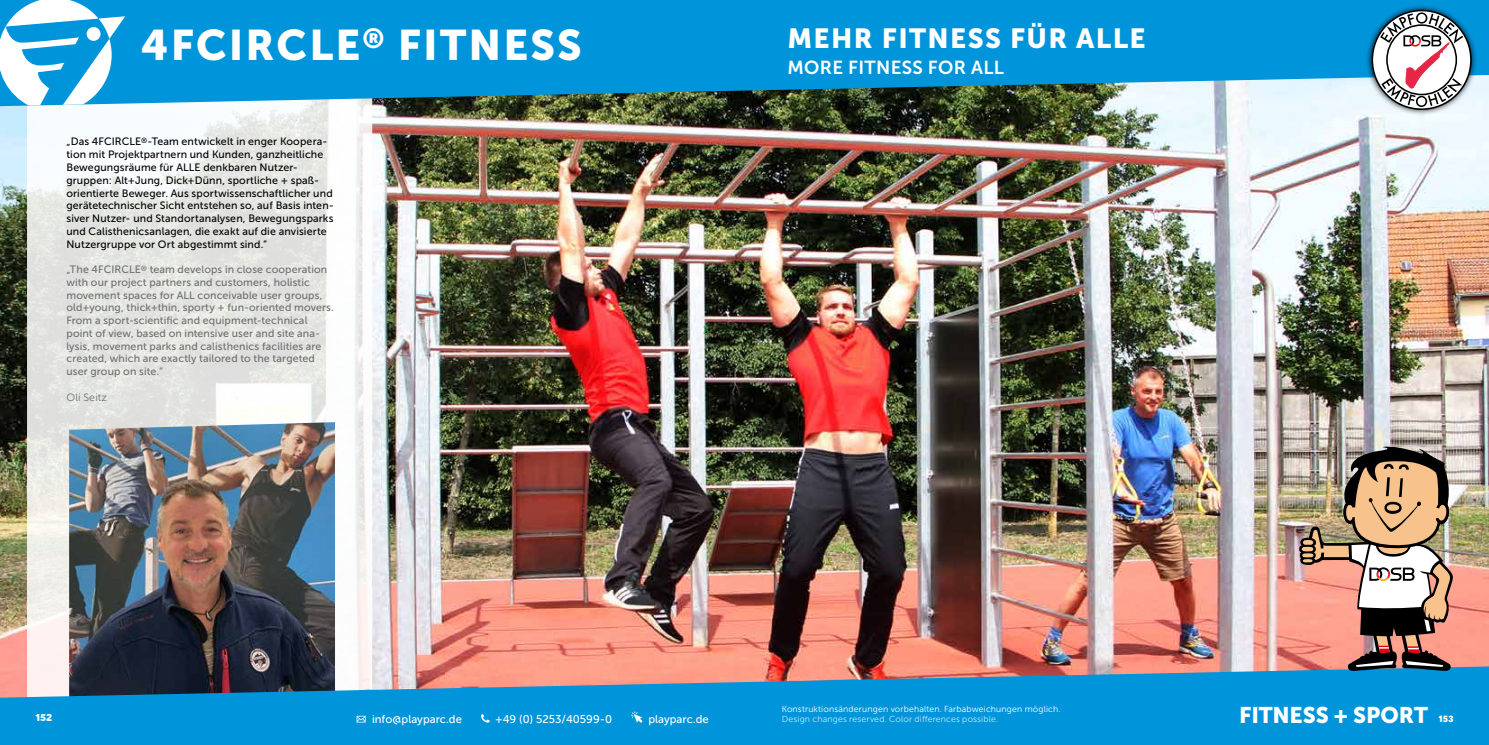
<style>
.page{position:relative;width:1489px;height:745px;background:#fff}
.page>*{position:absolute;margin:0;border:0;box-sizing:border-box;transform-origin:0 0}
.t1{font:42.5px "Museo Sans 900";letter-spacing:.05em;color:#fff}
.t2{font:27.5px "Museo Sans 900";letter-spacing:.05em;color:#fff}
.t3{font:22.5px "Museo Sans 900";letter-spacing:-.01em;color:#fff}
.t4{font:18.75px "Museo Sans 700";letter-spacing:.015em;color:#fff}
.t5{font:700 12.5px "Novecentosans";color:#fff}
.t6{font:11.25px "Museo Sans 500";color:#fff}
.t7{font:700 11.25px "Novecentosans";color:#fff}
.t8{font:10.62px/12.8px "Museo Sans 500";letter-spacing:.01em;color:#000}
.t9{font:10.62px/12.8px "Museo Sans 500";letter-spacing:.01em;color:#706f6f}
.t10{font:10.62px "Museo Sans 300";letter-spacing:.015em;color:#706f6f}
.t11{font:10.62px "Museo Sans 500";color:#13a538}
.t12{font:8.75px "Museo Sans 300";letter-spacing:.02em;color:#fff}
.t13{font:8.75px "Museo Sans 300";letter-spacing:.02em;color:#c6e8fb}
</style>
<div class="page">
<img style="left:0;top:106px;width:1488px;height:560px">
<svg style="left:27px;top:106px;width:345px;height:560px"></svg>
<img style="left:69px;top:422px;width:266px;height:244px">
<svg style="left:0;top:666px;width:1488px;height:78px;background:#248fc6"></svg>
<svg style="left:356px;top:715px;width:9px;height:7px"></svg>
<svg style="left:481px;top:713px;width:8px;height:9px"></svg>
<svg style="left:631px;top:711px;width:11px;height:11px"></svg>
<svg style="left:125px;top:0;width:1363px;height:106px;background:#1393cd"></svg>
<svg style="left:0;top:0;width:125px;height:106px"></svg>
<div style="left:87px;top:27px;width:13px;height:14px;background:#fff;border-radius:50%"></div>
<div style="left:1364px;top:3px;width:113px;height:113px;background:#000;opacity:.87"></div>
<svg style="left:1370px;top:9px;width:102px;height:102px"></svg>
<img style="left:1300px;top:444px;width:152px;height:227px">
<h1 class="t1" style="left:141px;top:21px;width:442px">4FCIRCLE<sup>®</sup> FITNESS</h1>
<p class="t8" style="left:66px;top:135px;width:269px">„Das 4FCIRCLE<sup>®</sup>-Team entwickelt in enger Koopera&shy;tion mit Projektpartnern und Kunden, ganzheitliche Bewegungsräume für ALLE denkbaren Nutzer&shy;gruppen: Alt+Jung, Dick+Dünn, sportliche + spaß&shy;orientierte Beweger. Aus sportwissenschaftlicher und gerätetechnischer Sicht entstehen so, auf Basis inten&shy;siver Nutzer- und Standortanalysen, Bewegungsparks und Calisthenicsanlagen, die exakt auf die anvisierte Nutzergruppe vor Ort abgestimmt sind.“</p>
<p class="t9" style="left:66px;top:263px;width:269px">„The 4FCIRCLE<sup>®</sup> team develops in close cooperation with our project partners and customers, holistic movement spaces for ALL conceivable user groups, old+young, thick+thin, sporty + fun-oriented movers.<br>From a sport-scientific and equipment-technical point of view, based on intensive user and site ana&shy;lysis, movement parks and calisthenics facilities are created, which are exactly tailored to the targeted user group on site.“</p>
<p class="t10" style="left:66px;top:391px;width:42px">Oli Seitz</p>
<p class="t11" style="left:445px;top:324px;width:10px">1.</p>
<p class="t11" style="left:703px;top:324px;width:10px">3.</p>
<h2 class="t2" style="left:787px;top:23px;width:360px">MEHR FITNESS FÜR ALLE</h2>
<h3 class="t4" style="left:787px;top:57px;width:218px">MORE FITNESS FOR ALL</h3>
<p class="t12" style="left:781px;top:703px;width:280px">Konstruktionsänderungen vorbehalten. Farbabweichungen möglich.</p>
<p class="t13" style="left:781px;top:714px;width:218px">Design changes reserved. Color differences possible.</p>
<h3 class="t3" style="left:1239px;top:701px;width:190px">FITNESS + SPORT</h3>
<p class="t5" style="left:35px;top:708px;width:18px">152</p>
<p class="t7" style="left:1438px;top:711px;width:17px">153</p>
<p class="t6" style="left:372px;top:712px;width:91px">info@playparc.de</p>
<p class="t6" style="left:495px;top:712px;width:118px">+49 (0) 5253/40599-0</p>
<p class="t6" style="left:648px;top:712px;width:62px">playparc.de</p>
</div>
